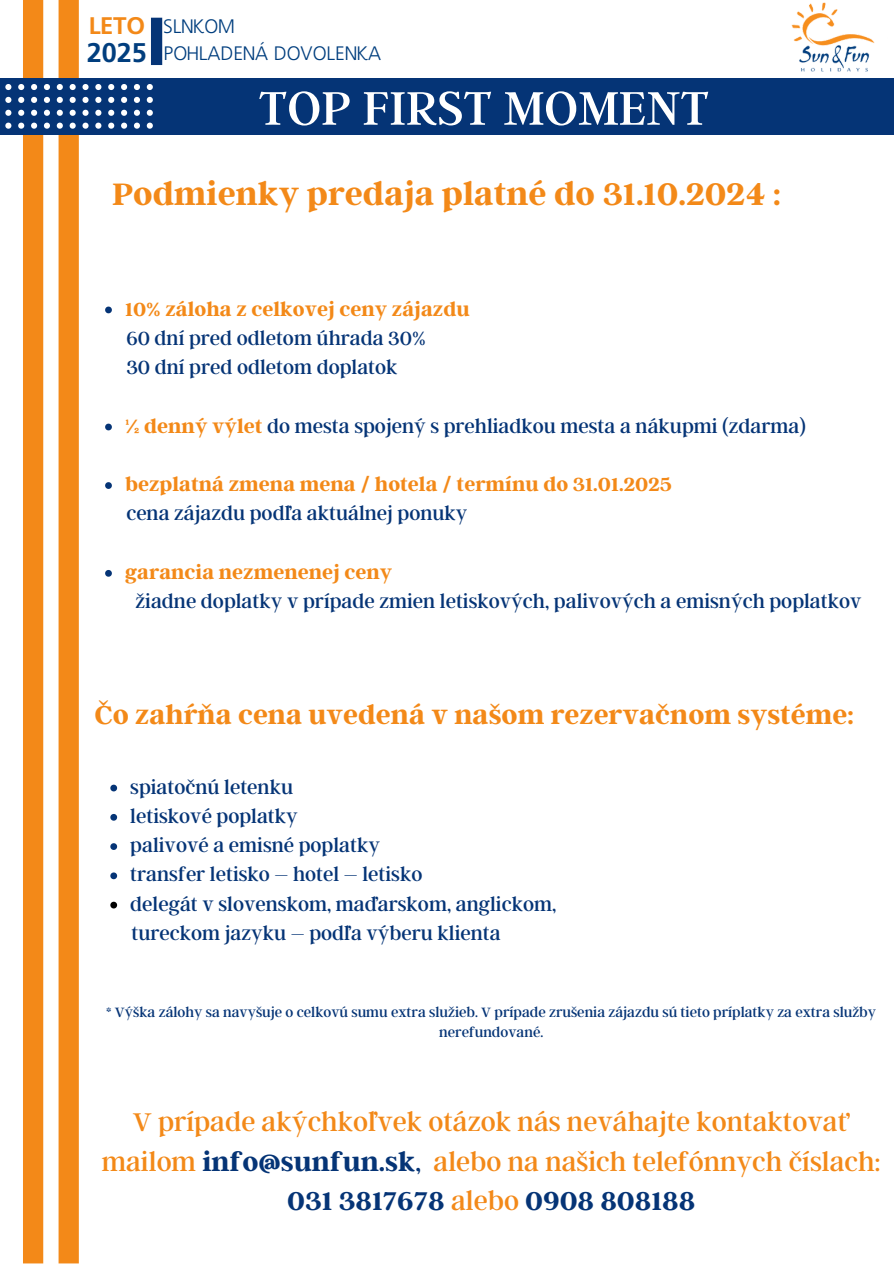
<style>
.page{position:relative;width:894px;height:1264px;background:#fff}
.page>*{position:absolute;margin:0;border:0;box-sizing:border-box;transform-origin:0 0}
.t1{font:52.5px "Argent CF";color:#fff}
.t2{font:700 34.5px "Argent CF";color:#f38918}
.t3{font:28.5px/39.3px "Argent CF";color:#f38918;text-align:center}
.t4{font:700 28.5px "Argent CF";color:#f38918}
.t5{font:700 27px "Crave Sans";color:#013e7e}
.t6{font:700 24px "Crave Sans";color:#f38918}
.t7{font:21px "Argent CF";color:#053476}
.t8{font:700 21px "Argent CF";color:#f38918}
.t9{font:300 19.5px/27px "Crave Sans";color:#013e7e}
.t10{font:15px/20.2px "Argent CF";color:#053476;text-align:center}
.s1{font-weight:700;color:#f38918}
.s2{font-weight:700;color:#053476}
.s3{color:#053476}
</style>
<div class="page">
<div style="left:23px;top:0;width:20px;height:1263px;background:#f38918"></div>
<div style="left:59px;top:0;width:20px;height:1263px;background:#f38918"></div>
<div style="left:0;top:78px;width:893px;height:57px;background:#053476"></div>
<div style="left:151px;top:18px;width:11px;height:47px;background:#053476"></div>
<svg style="left:105px;top:306px;width:7px;height:7px"></svg>
<svg style="left:105px;top:423px;width:7px;height:7px"></svg>
<svg style="left:105px;top:482px;width:7px;height:7px"></svg>
<svg style="left:105px;top:570px;width:7px;height:6px"></svg>
<svg style="left:147px;top:84px;width:6px;height:6px"></svg>
<svg style="left:134px;top:84px;width:6px;height:6px"></svg>
<svg style="left:121px;top:84px;width:6px;height:6px"></svg>
<svg style="left:108px;top:84px;width:6px;height:6px"></svg>
<svg style="left:95px;top:84px;width:6px;height:6px"></svg>
<svg style="left:82px;top:84px;width:6px;height:6px"></svg>
<svg style="left:70px;top:84px;width:6px;height:6px"></svg>
<svg style="left:57px;top:84px;width:6px;height:6px"></svg>
<svg style="left:44px;top:84px;width:6px;height:6px"></svg>
<svg style="left:31px;top:84px;width:6px;height:6px"></svg>
<svg style="left:18px;top:84px;width:6px;height:6px"></svg>
<svg style="left:5px;top:84px;width:6px;height:6px"></svg>
<svg style="left:147px;top:97px;width:6px;height:6px"></svg>
<svg style="left:134px;top:97px;width:6px;height:6px"></svg>
<svg style="left:121px;top:97px;width:6px;height:6px"></svg>
<svg style="left:108px;top:97px;width:6px;height:6px"></svg>
<svg style="left:95px;top:97px;width:6px;height:6px"></svg>
<svg style="left:82px;top:97px;width:6px;height:6px"></svg>
<svg style="left:70px;top:97px;width:6px;height:6px"></svg>
<svg style="left:57px;top:97px;width:6px;height:6px"></svg>
<svg style="left:44px;top:97px;width:6px;height:6px"></svg>
<svg style="left:31px;top:97px;width:6px;height:6px"></svg>
<svg style="left:18px;top:97px;width:6px;height:6px"></svg>
<svg style="left:5px;top:97px;width:6px;height:6px"></svg>
<svg style="left:147px;top:110px;width:6px;height:6px"></svg>
<svg style="left:134px;top:110px;width:6px;height:6px"></svg>
<svg style="left:121px;top:110px;width:6px;height:6px"></svg>
<svg style="left:108px;top:110px;width:6px;height:6px"></svg>
<svg style="left:95px;top:110px;width:6px;height:6px"></svg>
<svg style="left:82px;top:110px;width:6px;height:6px"></svg>
<svg style="left:70px;top:110px;width:6px;height:6px"></svg>
<svg style="left:57px;top:110px;width:6px;height:6px"></svg>
<svg style="left:44px;top:110px;width:6px;height:6px"></svg>
<svg style="left:31px;top:110px;width:6px;height:6px"></svg>
<svg style="left:18px;top:110px;width:6px;height:6px"></svg>
<svg style="left:5px;top:110px;width:6px;height:6px"></svg>
<svg style="left:147px;top:123px;width:6px;height:6px"></svg>
<svg style="left:134px;top:123px;width:6px;height:6px"></svg>
<svg style="left:121px;top:123px;width:6px;height:6px"></svg>
<svg style="left:108px;top:123px;width:6px;height:6px"></svg>
<svg style="left:95px;top:123px;width:6px;height:6px"></svg>
<svg style="left:82px;top:123px;width:6px;height:6px"></svg>
<svg style="left:70px;top:123px;width:6px;height:6px"></svg>
<svg style="left:57px;top:123px;width:6px;height:6px"></svg>
<svg style="left:44px;top:123px;width:6px;height:6px"></svg>
<svg style="left:31px;top:123px;width:6px;height:6px"></svg>
<svg style="left:18px;top:123px;width:6px;height:6px"></svg>
<svg style="left:5px;top:123px;width:6px;height:6px"></svg>
<img style="left:791px;top:2px;width:84px;height:70px">
<svg style="left:110px;top:784px;width:7px;height:7px"></svg>
<svg style="left:110px;top:814px;width:7px;height:6px"></svg>
<svg style="left:110px;top:843px;width:7px;height:7px"></svg>
<svg style="left:110px;top:872px;width:7px;height:7px"></svg>
<svg style="left:110px;top:901px;width:7px;height:7px"></svg>
<p class="t6" style="left:89px;top:10px;width:57px">LETO</p>
<p class="t5" style="left:87px;top:36px;width:62px">2025</p>
<p class="t9" style="left:163px;top:12px;width:219px">SLNKOM<br>POHLADENÁ DOVOLENKA</p>
<p class="t1" style="left:258px;top:74px;width:452px">TOP FIRST MOMENT</p>
<p class="t2" style="left:112px;top:171px;width:671px">Podmienky predaja platné do 31.10.2024 :</p>
<h5 class="t8" style="left:125px;top:295px;width:346px">10% záloha z celkovej ceny zájazdu</h5>
<h6 class="t7" style="left:126px;top:324px;width:301px">60 dní pred odletom úhrada 30%</h6>
<h3 class="t7" style="left:126px;top:354px;width:273px">30 dní pred odletom doplatok</h3>
<h1 class="t7" style="left:125px;top:412px;width:682px"><span class="s1">½ denný výlet</span> do mesta spojený s prehliadkou mesta a nákupmi (zdarma)</h1>
<p class="t8" style="left:125px;top:471px;width:548px">bezplatná zmena mena / hotela / termínu do 31.01.2025</p>
<h2 class="t7" style="left:126px;top:500px;width:342px">cena zájazdu podľa aktuálnej ponuky</h2>
<p class="t8" style="left:125px;top:558px;width:269px">garancia nezmenenej ceny</p>
<p class="t7" style="left:135px;top:588px;width:727px">žiadne doplatky v prípade zmien letiskových, palivových a emisných poplatkov</p>
<p class="t4" style="left:95px;top:696px;width:760px">Čo zahŕňa cena uvedená v našom rezervačnom systéme:</p>
<h3 class="t7" style="left:130px;top:773px;width:164px">spiatočnú letenku</h3>
<p class="t7" style="left:130px;top:802px;width:169px">letiskové poplatky</p>
<p class="t7" style="left:130px;top:831px;width:251px">palivové a emisné poplatky</p>
<p class="t7" style="left:130px;top:861px;width:293px">transfer letisko – hotel – letisko</p>
<p class="t7" style="left:130px;top:890px;width:427px">delegát v slovenskom, maďarskom, anglickom,</p>
<p class="t7" style="left:131px;top:919px;width:370px">tureckom jazyku – podľa výberu klienta</p>
<p class="t10" style="left:106px;top:1000px;width:771px">* Výška zálohy sa navyšuje o celkovú sumu extra služieb. V prípade zrušenia zájazdu sú tieto príplatky za extra služby nerefundované.</p>
<p class="t3" style="left:102px;top:1101px;width:780px">V prípade akýchkoľvek otázok nás neváhajte kontaktovať mailom <span class="s2">info@sunfun.sk</span><span class="s3">,</span> alebo na našich telefónnych číslach:<br><span class="s2">031 3817678</span> alebo <span class="s2">0908 808188</span></p>
</div>
